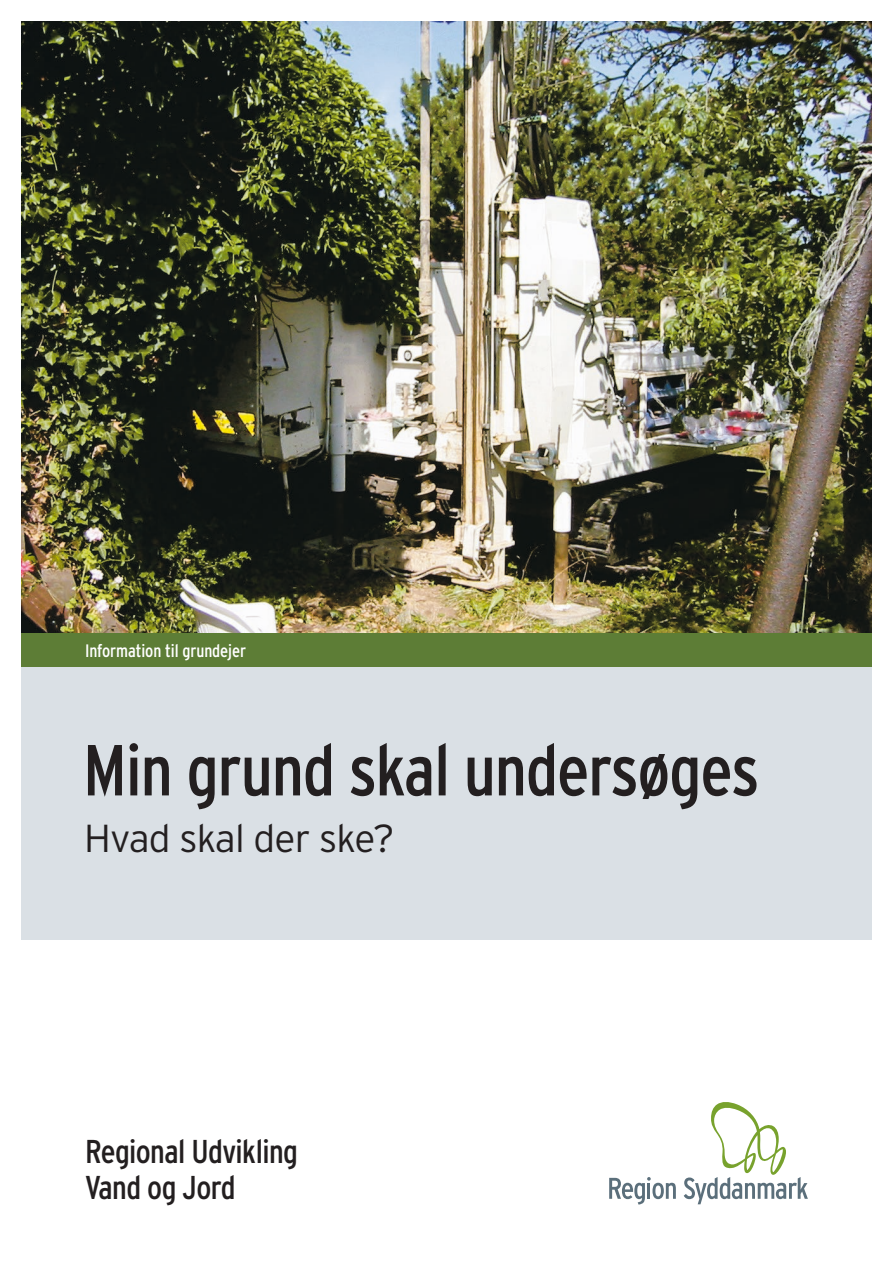
<style>
.page{position:relative;width:893px;height:1263px;background:#fff}
.page>*{position:absolute;margin:0;border:0;box-sizing:border-box;transform-origin:0 0}
.t1{font:72px "Interstate Condensed";letter-spacing:-.015em;color:#231f20}
.t2{font:300 39px "Interstate";letter-spacing:-.02em;color:#231f20}
.t3{font:33px/36px "Interstate Condensed";letter-spacing:-.02em;color:#231f20}
.t4{font:18px "Interstate Condensed";letter-spacing:-.005em;color:#fff}
</style>
<div class="page">
<img style="left:21px;top:21px;width:851px;height:613px">
<div style="left:21px;top:634px;width:851px;height:34px;background:#5d7d36"></div>
<div style="left:21px;top:668px;width:851px;height:272px;background:#dae0e5"></div>
<svg style="left:609px;top:1177px;width:67px;height:27px"></svg>
<svg style="left:684px;top:1102px;width:124px;height:102px"></svg>
<p class="t4" style="left:85px;top:640px;width:163px">Information til grundejer</p>
<p class="t1" style="left:83px;top:730px;width:678px">Min grund skal undersøges</p>
<p class="t2" style="left:84px;top:817px;width:312px">Hvad skal der ske?</p>
<p class="t3" style="left:85px;top:1133px;width:214px">Regional Udvikling<br>Vand og Jord</p>
</div>
